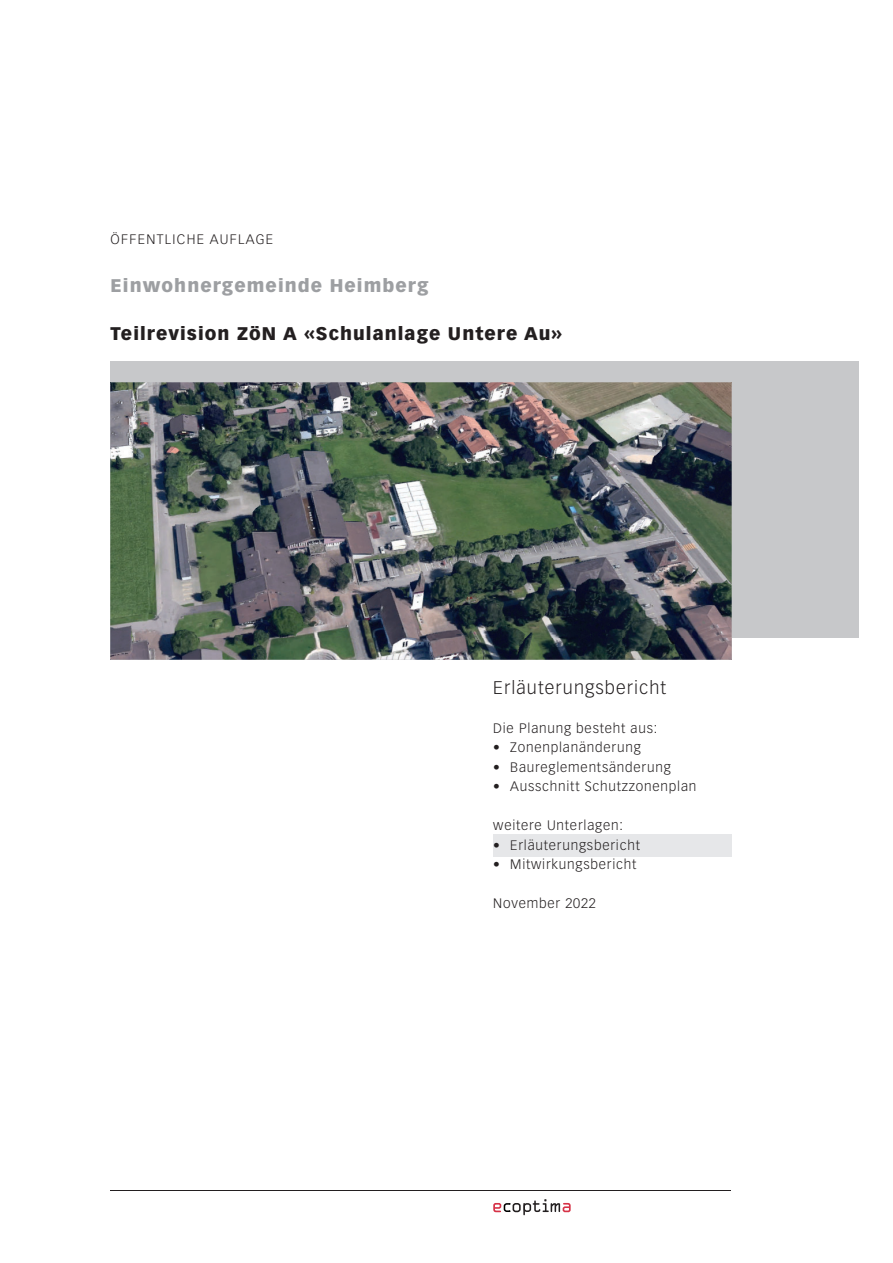
<style>
.page{position:relative;width:893px;height:1263px;background:#fff}
.page>*{position:absolute;margin:0;border:0;box-sizing:border-box;transform-origin:0 0}
.t1{font:900 18px "Vectora LH";letter-spacing:.06em;color:#231f20}
.t2{font:900 18px "Vectora LH";letter-spacing:.06em;color:#9d9fa2}
.t3{font:300 18px "Vectora LH";letter-spacing:.06em;color:#231f20}
.t4{font:300 13.5px "Vectora LH";letter-spacing:.06em;color:#231f20}
.t5{font:300 13.5px "Vectora LH";letter-spacing:.1em;color:#231f20}
</style>
<div class="page">
<svg style="left:493px;top:1199px;width:78px;height:16px"></svg>
<hr style="left:111px;top:1190px;width:620px;height:1px;background:#231f20">
<div style="left:111px;top:361px;width:748px;height:277px;background:#c7c8ca"></div>
<img style="left:111px;top:383px;width:620px;height:276px">
<div style="left:493px;top:835px;width:238px;height:22px;background:#e6e7e9"></div>
<p class="t5" style="left:111px;top:233px;width:164px">ÖFFENTLICHE AUFLAGE</p>
<h1 class="t2" style="left:111px;top:277px;width:319px">Einwohnergemeinde Heimberg</h1>
<h1 class="t1" style="left:111px;top:325px;width:453px">Teilrevision ZöN A «Schulanlage Untere Au»</h1>
<h1 class="t3" style="left:493px;top:679px;width:174px">Erläuterungsbericht</h1>
<p class="t4" style="left:493px;top:722px;width:165px">Die Planung besteht aus:</p>
<p class="t4" style="left:493px;top:741px;width:149px">• Zonenplanänderung</p>
<p class="t4" style="left:493px;top:761px;width:179px">• Baureglementsänderung</p>
<p class="t4" style="left:493px;top:780px;width:205px">• Ausschnitt Schutzzonenplan</p>
<p class="t4" style="left:493px;top:819px;width:131px">weitere Unterlagen:</p>
<p class="t4" style="left:493px;top:839px;width:148px">• Erläuterungsbericht</p>
<p class="t4" style="left:493px;top:858px;width:145px">• Mitwirkungsbericht</p>
<p class="t4" style="left:493px;top:897px;width:104px">November 2022</p>
</div>
